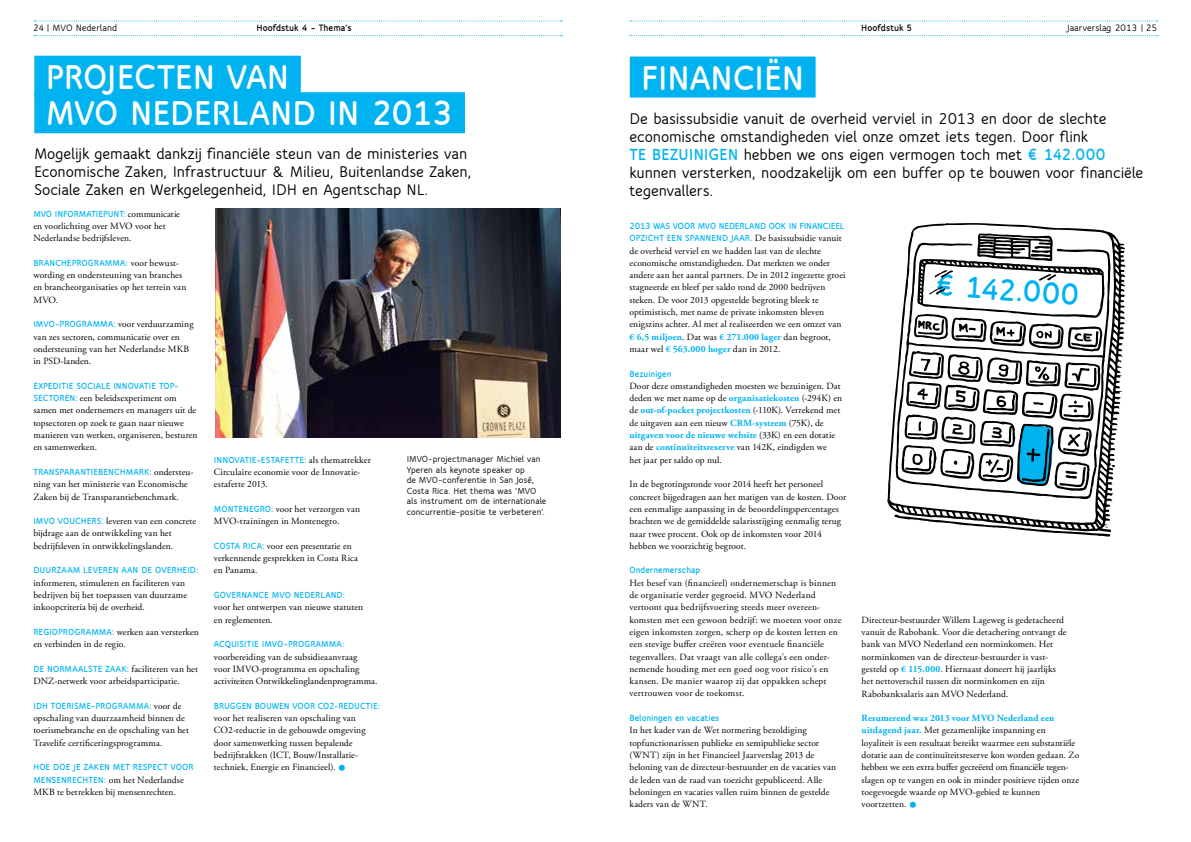
<style>
.page{position:relative;width:1191px;height:842px;background:#fff}
.page>*{position:absolute;margin:0;border:0;box-sizing:border-box;transform-origin:0 0}
.t1{font:800 37.3px/36.6px "Speak TF";letter-spacing:-.015em;color:#fff}
.t2{font:800 32.8px "Speak TF";color:#00b3f0}
.t3{font:21.5px "Adobe Garamond Pro";color:#00b3f0}
.t4{font:700 16.7px/18px "Speak TF";letter-spacing:-.01em;color:#000}
.t5{font:700 10px "Speak TF";color:#000}
.t6{font:800 10px "Speak TF";letter-spacing:.005em;color:#000}
.t7{font:9.5px/12.3px "Adobe Garamond Pro";letter-spacing:.01em;color:#000}
.t8{font:800 9.5px "Speak TF";letter-spacing:.005em;color:#00b3f0}
.t9{font:700 9.5px/10.5px "Speak TF";letter-spacing:.005em;color:#000}
.t10{font:800 9.5px/12.3px "Speak TF";letter-spacing:-.015em;color:#00b3f0}
.s1{font-family:"Adobe Garamond Pro";font-weight:400;color:#000}
.s2{font-family:"Speak TF";font-weight:800;color:#00b3f0}
.s3{font-weight:800;font-size:17.4px;color:#00b3f0}
.s4{font-weight:700;color:#00b3f0}
</style>
<div class="page">
<svg style="left:630px;top:21px;width:528px;height:1px"></svg>
<svg style="left:35px;top:21px;width:527px;height:1px"></svg>
<svg style="left:630px;top:35px;width:528px;height:1px"></svg>
<svg style="left:35px;top:35px;width:527px;height:1px"></svg>
<svg style="left:1044px;top:532px;width:66px;height:4px"></svg>
<svg style="left:887px;top:223px;width:239px;height:309px"></svg>
<svg style="left:895px;top:242px;width:215px;height:257px"></svg>
<svg style="left:900px;top:233px;width:204px;height:258px"></svg>
<div style="left:34px;top:56px;width:267px;height:41px;background:#00b3f0"></div>
<div style="left:34px;top:92px;width:431px;height:41px;background:#00b3f0"></div>
<img style="left:215px;top:208px;width:346px;height:230px">
<div style="left:630px;top:57px;width:185px;height:41px;background:#00b3f0"></div>
<p class="t5" style="left:33px;top:22px;width:85px">24 | MVO Nederland</p>
<p class="t5" style="left:1067px;top:22px;width:92px">Jaarverslag 2013 | 25</p>
<p class="t6" style="left:256px;top:22px;width:97px">HOOFDSTUK 4 – THEMA’S</p>
<p class="t6" style="left:861px;top:22px;width:53px">HOOFDSTUK 5</p>
<h1 class="t1" style="left:45px;top:58px;width:410px">PROJECTEN VAN<br>MVO N EDERLAND IN 2013</h1>
<h3 class="t4" style="left:34px;top:145px;width:439px">Mogelijk gemaakt dankzij financiële steun van de ministeries van<br>Economische Zaken, Infrastructuur &amp; Milieu, Buitenlandse Zaken,<br>Sociale Zaken en Werkgelegenheid, IDH en Agentschap NL.</h3>
<p class="t8" style="left:33px;top:208px;width:148px">MVO IN FO RMATIEPUN T: <span class="s1">communicatie</span></p>
<p class="t7" style="left:33px;top:220px;width:134px">en voorlichting over MVO voor het<br>Nederlandse bedrijfsleven.</p>
<p class="t8" style="left:33px;top:257px;width:23px">BRANCH</p>
<p class="t8" style="left:67px;top:257px;width:113px">EPROGRAMMA: <span class="s1">voor bewust-</span></p>
<p class="t7" style="left:33px;top:269px;width:154px">wording en ondersteuning van branches en brancheorganisaties op het terrein van<br>MVO.</p>
<p class="t7" style="left:33px;top:318px;width:162px"><span class="s2">I MVO- PRO GRAMM A:</span> voor verduurzaming van zes sectoren, communicatie over en ondersteuning van het Nederlandse MKB in PSD-landen.</p>
<p class="t8" style="left:33px;top:380px;width:86px">EXPEDITIE SOCIALE INNOV</p>
<p class="t8" style="left:139px;top:380px;width:41px">ATIE TO P-</p>
<p class="t7" style="left:33px;top:392px;width:166px"><span class="s2">SECTO REN :</span> een beleidsexperiment om samen met ondernemers en managers uit de topsectoren op zoek te gaan naar nieuwe manieren van werken, organiseren, besturen en samenwerken.</p>
<p class="t8" style="left:33px;top:466px;width:82px">TRANSPARANTIEBENCHM</p>
<p class="t7" style="left:33px;top:466px;width:161px;text-indent:100px"><span class="s2">ARK:</span> ondersteu&shy;ning van het ministerie van Economische<br>Zaken bij de Transparantiebenchmark.</p>
<p class="t7" style="left:33px;top:515px;width:164px"><span class="s2">I MVO VO UCH ERS:</span> leveren van een concrete bijdrage aan de ontwikkeling van het bedrijfsleven in ontwikkelingslanden.</p>
<p class="t8" style="left:33px;top:565px;width:166px">DUURZAAM LEVEREN AAN DE OVERH EID:</p>
<p class="t7" style="left:33px;top:577px;width:155px">informeren, stimuleren en faciliteren van bedrijven bij het toepassen van duurzame inkoopcriteria bij de overheid.</p>
<p class="t7" style="left:33px;top:626px;width:167px"><span class="s2">REGIO PRO GRAMM A:</span> werken aan versterken en verbinden in de regio.</p>
<p class="t8" style="left:33px;top:663px;width:166px">DE NORMAALSTE ZAAK: <span class="s1">faciliteren van het</span></p>
<p class="t7" style="left:33px;top:675px;width:148px">DNZ-netwerk voor arbeidsparticipatie.</p>
<p class="t8" style="left:33px;top:700px;width:150px">ID H TO ERISME- PROGRAMMA: <span class="s1">voor de</span></p>
<p class="t7" style="left:33px;top:712px;width:157px">opschaling van duurzaamheid binnen de toerismebranche en de opschaling van het<br>Travelife certificeringsprogramma.</p>
<p class="t8" style="left:33px;top:761px;width:144px">HOE DOE JE ZAKEN MET RESPECT VOO</p>
<p class="t8" style="left:188px;top:761px;width:7px">R</p>
<p class="t7" style="left:33px;top:774px;width:152px"><span class="s2">MEN SEN RECH TEN :</span> om het Nederlandse<br>MKB te betrekken bij mensenrechten.</p>
<p class="t8" style="left:214px;top:454px;width:6px">INNOV</p>
<p class="t8" style="left:240px;top:454px;width:133px">ATIE- ESTAFETTE: <span class="s1">als thematrekker</span></p>
<p class="t7" style="left:214px;top:466px;width:148px">Circulaire economie voor de Innovatie&shy;estafette 2013.</p>
<p class="t7" style="left:214px;top:503px;width:148px"><span class="s2">MON TEN EGRO:</span> voor het verzorgen van<br>MVO-trainingen in Montenegro.</p>
<p class="t7" style="left:214px;top:540px;width:146px"><span class="s2">COSTA RICA:</span> voor een presentatie en verkennende gesprekken in Costa Rica en Panama.</p>
<p class="t8" style="left:214px;top:589px;width:7px">GOV</p>
<p class="t8" style="left:231px;top:589px;width:115px">ERNANCE MVO NEDERLAN D:</p>
<p class="t7" style="left:214px;top:601px;width:151px">voor het ontwerpen van nieuwe statuten en reglementen.</p>
<p class="t8" style="left:214px;top:638px;width:132px">ACQUISITIE I MVO- PROGRAMMA:</p>
<p class="t7" style="left:214px;top:651px;width:165px">voorbereiding van de subsidieaanvraag<br>voor IMVO-programma en opschaling activiteiten Ontwikkelinglandenprogramma.</p>
<p class="t8" style="left:214px;top:700px;width:86px">BRUGGEN BOUWEN VOO</p>
<p class="t8" style="left:310px;top:700px;width:71px">R CO2- REDUCTIE:</p>
<p class="t7" style="left:214px;top:712px;width:153px">voor het realiseren van opschaling van CO2-reductie in de gebouwde omgeving door samenwerking tussen bepalende bedrijfstakken (ICT, Bouw/Installatie&shy;techniek, Energie en Financieel).</p>
<h3 class="t3" style="left:338px;top:755px;width:10px">•</h3>
<p class="t9" style="left:407px;top:454px;width:141px">IMVO-projectmanager Michiel van Yperen als keynote speaker op<br>de MVO-conferentie in San José, Costa Rica. Het thema was ‘MVO als instrument om de internationale concurrentie-positie te verbeteren’.</p>
<h1 class="t1" style="left:641px;top:59px;width:165px">FINANCIËN</h1>
<p class="t4" style="left:629px;top:109px;width:515px">De basissubsidie vanuit de overheid verviel in 2013 en door de slechte economische omstandigheden viel onze omzet iets tegen. Door flink<br><span class="s3">TE BEZUIN IGEN</span> hebben we ons eigen vermogen toch met <span class="s3">€ 142.000 </span>kunnen versterken, noodzakelijk om een buffer op te bouwen voor financiële tegenvallers.</p>
<p class="t10" style="left:629px;top:220px;width:216px">2013 WAS VOOR MVO NEDERLAN D OOK IN FINANCIEEL<br>O PZICH T EEN SPANN EN D JAAR. <span class="s1">De basissubsidie vanuit</span></p>
<p class="t7" style="left:629px;top:245px;width:217px">de overheid verviel en we hadden last van de slechte economische omstandigheden. Dat merkten we onder andere aan het aantal partners. De in 2012 ingezette groei stagneerde en bleef per saldo rond de 2000 bedrijven steken. De voor 2013 opgestelde begroting bleek te optimistisch, met name de private inkomsten bleven enigszins achter. Al met al realiseerden we een omzet van <span class="s4">€ 6,5 miljoen</span>. Dat was <span class="s4">€ 271.000 lager</span> dan begroot, maar wel <span class="s4">€ 563.000 hoger</span> dan in 2012.</p>
<p class="t8" style="left:629px;top:368px;width:44px">BEZUINIGEN</p>
<p class="t7" style="left:629px;top:380px;width:214px">Door deze omstandigheden moesten we bezuinigen. Dat deden we met name op de <span class="s4">organisatiekosten</span> (-294K) en de <span class="s4">out-of-pocket projectkosten</span> (-110K). Verrekend met de uitgaven aan een nieuw <span class="s4">CRM-systeem</span> (75K), de <span class="s4">uitgaven voor de nieuwe website</span> (33K) en een dotatie aan de <span class="s4">continuïteitsreserve</span> van 142K, eindigden we<br>het jaar per saldo op nul.</p>
<p class="t7" style="left:629px;top:478px;width:218px">In de begrotingsronde voor 2014 heeft het personeel concreet bijgedragen aan het matigen van de kosten. Door een eenmalige aanpassing in de beoordelingspercentages brachten we de gemiddelde salarisstijging eenmalig terug naar twee procent. Ook op de inkomsten voor 2014 hebben we voorzichtig begroot.</p>
<p class="t8" style="left:629px;top:565px;width:72px">ONDERNEMERSCHAP</p>
<p class="t7" style="left:629px;top:577px;width:214px">Het besef van (financieel) ondernemerschap is binnen de organisatie verder gegroeid. MVO Nederland vertoont qua bedrijfsvoering steeds meer overeen&shy;komsten met een gewoon bedrijf: we moeten voor onze eigen inkomsten zorgen, scherp op de kosten letten en een stevige buffer creëren voor eventuele financiële tegenvallers. Dat vraagt van alle collega’s een onder&shy;nemende houding met een goed oog voor risico’s en kansen. De manier waarop zij dat oppakken schept vertrouwen voor de toekomst.</p>
<p class="t8" style="left:629px;top:712px;width:91px">BELONINGEN EN VACATIES</p>
<p class="t7" style="left:629px;top:724px;width:208px">In het kader van de Wet normering bezoldiging topfunctionarissen publieke en semipublieke sector (WNT) zijn in het Financieel Jaarverslag 2013 de beloning van de directeur-bestuurder en de vacaties van de leden van de raad van toezicht gepubliceerd. Alle beloningen en vacaties vallen ruim binnen de gestelde kaders van de WNT.</p>
<h2 class="t2" style="left:936px;top:265px;width:147px;rotate:4deg">€ 142.000</h2>
<p class="t7" style="left:861px;top:614px;width:207px">Directeur-bestuurder Willem Lageweg is gedetacheerd vanuit de Rabobank. Voor die detachering ontvangt de bank van MVO Nederland een norminkomen. Het norminkomen van de directeur-bestuurder is vast&shy;gesteld op <span class="s4">€ 115.000</span>. Hiernaast doneert hij jaarlijks het nettoverschil tussen dit norminkomen en zijn Rabobanksalaris aan MVO Nederland.</p>
<p class="t7" style="left:861px;top:712px;width:219px"><span class="s4">Resumerend was 2013 voor MVO Nederland een uitdagend jaar.</span> Met gezamenlijke inspanning en loyaliteit is een resultaat bereikt waarmee een substantiële dotatie aan de continuïteitsreserve kon worden gedaan. Zo hebben we een extra buffer gecreëerd om financiële tegen&shy;slagen op te vangen en ook in minder positieve tijden onze toegevoegde waarde op MVO-gebied te kunnen voortzetten.</p>
<h3 class="t3" style="left:909px;top:792px;width:10px">•</h3>
</div>
